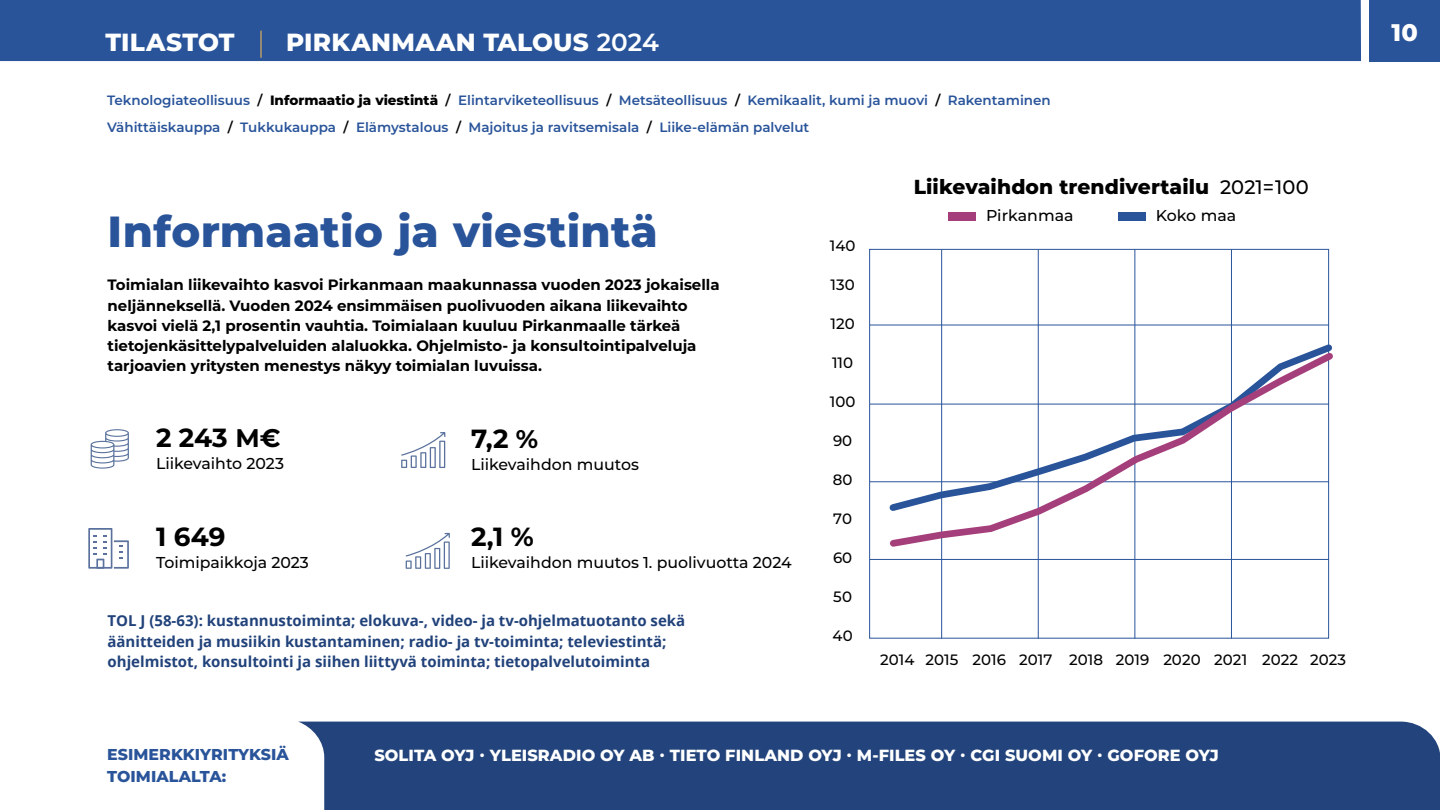
<style>
.page{position:relative;width:1440px;height:810px;background:#fff}
.page>*{position:absolute;margin:0;border:0;box-sizing:border-box;transform-origin:0 0}
.Otsikko_-_tilasto{font:800 43.5px "Montserrat";letter-spacing:.005em;color:#29549a}
.Tilasto_-_numeroarvo{font:700 26.25px "Montserrat";color:#000}
.TILASTOSIVUT{font:800 24.75px "Montserrat";letter-spacing:.01em;color:#fff}
.t1{font:800 24px "Montserrat";color:#fff}
.Trendikaavion_otsikko{font:800 20.25px "Montserrat";letter-spacing:.005em;color:#000}
.Esimerkkiyrityksiä{font:800 16.12px "Montserrat";letter-spacing:.005em;color:#fff}
.Tilastoteksti_-_numeron_selite{font:500 15.75px "Montserrat";color:#000}
.Esimerkkiyrityksiä-2{font:800 15.75px "Montserrat";letter-spacing:.005em;color:#29549a}
.Trendikaavion_otsikko-2{font:500 15.75px "Montserrat";letter-spacing:.005em;color:#000}
.Tilastoteksti{font:700 15px/20.2px "Montserrat";color:#000}
.Tilasto_-_selite{font:700 15px/20.2px "Open Sans";color:#21427a}
.Monserat_bold_20_27{font:500 15px "Montserrat";letter-spacing:.005em;color:#000}
.t2{font:600 13.5px "Montserrat";color:#29549a}
.s1{font-weight:600}
.s2{color:#000}
.s3{font-weight:800;color:#000}
.s4{font-size:25.5px}
.s5{font-weight:500;font-size:19.5px}
</style>
<div class="page">
<div style="left:0;top:0;width:1361px;height:61px;background:#29549a"></div>
<div style="left:1370px;top:0;width:70px;height:62px;background:#29549a"></div>
<div style="left:299px;top:722px;width:1141px;height:88px;background:#22437b"></div>
<svg style="left:91px;top:429px;width:38px;height:40px"></svg>
<svg style="left:88px;top:528px;width:41px;height:41px"></svg>
<svg style="left:401px;top:432px;width:44px;height:36px"></svg>
<svg style="left:406px;top:533px;width:44px;height:36px"></svg>
<hr style="left:260px;top:31px;width:2px;height:27px;background:#e8b455">
<div style="left:949px;top:212px;width:27px;height:9px;background:#a53f7b"></div>
<div style="left:1118px;top:212px;width:28px;height:9px;background:#29549a"></div>
<hr style="left:870px;top:559px;width:459px;height:1px;background:#29549a">
<hr style="left:870px;top:481px;width:459px;height:1px;background:#29549a">
<hr style="left:870px;top:404px;width:459px;height:1px;background:#29549a">
<hr style="left:870px;top:325px;width:459px;height:1px;background:#29549a">
<hr style="left:1038px;top:250px;width:1px;height:389px;background:#29549a">
<hr style="left:941px;top:250px;width:1px;height:389px;background:#29549a">
<hr style="left:1231px;top:249px;width:1px;height:390px;background:#29549a">
<hr style="left:1134px;top:249px;width:1px;height:390px;background:#29549a">
<svg style="left:885px;top:347px;width:448px;height:204px"></svg>
<p class="TILASTOSIVUT" style="left:106px;top:24px;width:131px">TILASTOT</p>
<p class="TILASTOSIVUT" style="left:286px;top:24px;width:374px">PIRKANMAAN TALOUS <span class="s1">2024</span></p>
<p class="t2" style="left:107px;top:91px;width:945px">Teknologiateollisuus <span class="s2">/</span> <span class="s3">Informaatio ja viestintä</span> <span class="s2">/</span> Elintarviketeollisuus <span class="s2">/</span> Metsäteollisuus <span class="s2">/</span> Kemikaalit, kumi ja muovi <span class="s2">/</span> Rakentaminen</p>
<p class="t2" style="left:107px;top:118px;width:704px">Vähittäiskauppa <span class="s2">/</span> Tukkukauppa <span class="s2">/</span> Elämystalous <span class="s2">/</span> Majoitus ja ravitsemisala <span class="s2">/</span> Liike-elämän palvelut</p>
<h2 class="Otsikko_-_tilasto" style="left:108px;top:200px;width:552px">Informaatio ja viestintä</h2>
<p class="Tilastoteksti" style="left:108px;top:274px;width:614px">Toimialan liikevaihto kasvoi Pirkanmaan maakunnassa vuoden 2023 jokaisella neljänneksellä. Vuoden 2024 ensimmäisen puolivuoden aikana liikevaihto kasvoi vielä 2,1 prosentin vauhtia. Toimialaan kuuluu Pirkanmaalle tärkeä tietojenkäsittelypalveluiden alaluokka. Ohjelmisto- ja konsultointipalveluja tarjoavien yritysten menestys näkyy toimialan luvuissa.</p>
<p class="Tilasto_-_numeroarvo" style="left:156px;top:419px;width:126px">2 243 <span class="s4">M€</span></p>
<p class="Tilastoteksti_-_numeron_selite" style="left:156px;top:453px;width:130px">Liikevaihto 2023</p>
<p class="Tilasto_-_numeroarvo" style="left:156px;top:518px;width:71px">1 649</p>
<p class="Tilastoteksti_-_numeron_selite" style="left:156px;top:551px;width:154px">Toimipaikkoja 2023</p>
<p class="Tilasto_-_numeroarvo" style="left:471px;top:420px;width:69px">7,2 <span class="s4">%</span></p>
<p class="Tilastoteksti_-_numeron_selite" style="left:471px;top:454px;width:169px">Liikevaihdon muutos</p>
<p class="Tilasto_-_numeroarvo" style="left:471px;top:518px;width:64px">2,1 %</p>
<p class="Tilastoteksti_-_numeron_selite" style="left:471px;top:552px;width:322px">Liikevaihdon muutos 1. puolivuotta 2024</p>
<p class="Tilasto_-_selite" style="left:108px;top:611px;width:579px">TOL J (58-63): kustannustoiminta; elokuva-, video- ja tv-ohjelmatuotanto sekä äänitteiden ja musiikin kustantaminen; radio- ja tv-toiminta; televiestintä; ohjelmistot, konsultointi ja siihen liittyvä toiminta; tietopalvelutoiminta</p>
<p class="Monserat_bold_20_27" style="left:830px;top:236px;width:27px">140</p>
<p class="Monserat_bold_20_27" style="left:831px;top:275px;width:26px">130</p>
<p class="Monserat_bold_20_27" style="left:831px;top:314px;width:26px">120</p>
<p class="Monserat_bold_20_27" style="left:832px;top:353px;width:23px">110</p>
<p class="Monserat_bold_20_27" style="left:830px;top:392px;width:27px">100</p>
<p class="Monserat_bold_20_27" style="left:833px;top:431px;width:21px">90</p>
<p class="Monserat_bold_20_27" style="left:833px;top:470px;width:21px">80</p>
<p class="Monserat_bold_20_27" style="left:833px;top:509px;width:20px">70</p>
<p class="Monserat_bold_20_27" style="left:833px;top:548px;width:21px">60</p>
<p class="Monserat_bold_20_27" style="left:833px;top:587px;width:20px">50</p>
<p class="Monserat_bold_20_27" style="left:833px;top:626px;width:22px">40</p>
<h4 class="Trendikaavion_otsikko" style="left:914px;top:172px;width:396px">Liikevaihdon trendivertailu <span class="s5">2021=100</span></h4>
<h4 class="Trendikaavion_otsikko-2" style="left:986px;top:204px;width:89px">Pirkanmaa</h4>
<h4 class="Trendikaavion_otsikko-2" style="left:1156px;top:204px;width:82px">Koko maa</h4>
<p class="Monserat_bold_20_27" style="left:880px;top:649px;width:468px">2014 2015 2016 2017 2018 2019 2020 2021 2022 2023</p>
<p class="Esimerkkiyrityksiä-2" style="left:107px;top:743px;width:183px">ESIMERKKIYRITYKSIÄ</p>
<p class="Esimerkkiyrityksiä" style="left:374px;top:743px;width:846px">SOLITA OYJ ∙ YLEISRADIO OY AB ∙ TIETO FINLAND OYJ ∙ M-FILES OY ∙ CGI SUOMI OY ∙ GOFORE OYJ</p>
<p class="Esimerkkiyrityksiä-2" style="left:107px;top:765px;width:121px">TOIMIALALTA:</p>
<h3 class="t1" style="left:1392px;top:15px;width:28px">10</h3>
</div>
